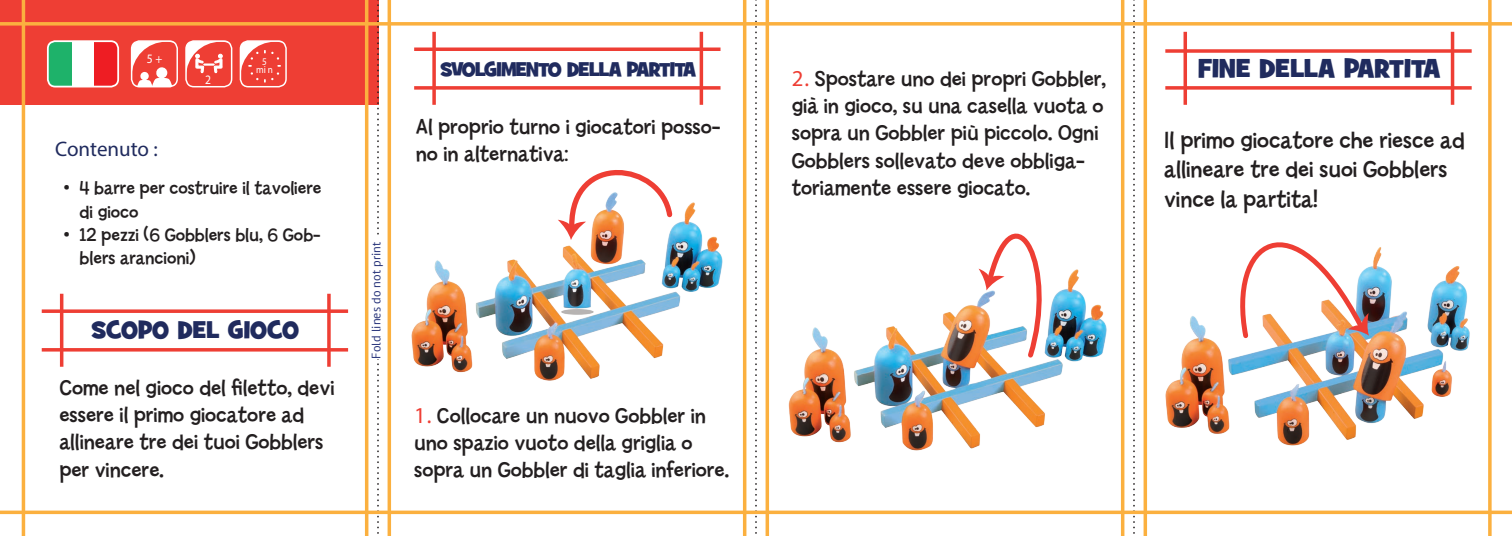
<style>
.page{position:relative;width:1512px;height:536px;background:#fff}
.page>*{position:absolute;margin:0;border:0;box-sizing:border-box;transform-origin:0 0}
.t1{font:26.25px "Grilled Cheese BTN";color:#202b5e}
.t2{font:24.5px/29.4px "Billy";color:#231f20}
.t3{font:24.5px "Grilled Cheese BTN";color:#202b5e}
.t4{font:22.75px/27.3px "Billy";color:#231f20}
.t5{font:21px "Myriad Pro";color:#202b5e}
.t6{font:20.12px "Grilled Cheese BTN";color:#202b5e}
.t7{font:19.25px/23.1px "Billy";color:#231f20}
.t8{font:12.95px "Myriad Pro";color:#fff;scale:.9 1}
.t9{font:12.25px "PT Sans";color:#253279}
.t10{font:10.15px/8.2px "Myriad Pro";color:#fff;text-align:center;scale:.9 1}
.s1{font-family:"Myriad Pro";color:#ee3e34}
</style>
<div class="page">
<img style="left:788px;top:268px;width:319px;height:182px">
<svg style="left:979px;top:233px;width:78px;height:128px"></svg>
<img style="left:387px;top:158px;width:360px;height:248px">
<svg style="left:558px;top:158px;width:118px;height:82px"></svg>
<img style="left:1165px;top:247px;width:305px;height:199px">
<svg style="left:1228px;top:242px;width:141px;height:99px"></svg>
<hr style="left:60px;top:293px;width:3px;height:73px;background:#ee3e34">
<hr style="left:42px;top:348px;width:306px;height:3px;background:#ee3e34">
<svg style="left:42px;top:309px;width:306px;height:4px"></svg>
<svg style="left:327px;top:293px;width:4px;height:73px"></svg>
<hr style="left:1184px;top:32px;width:3px;height:73px;background:#ee3e34">
<svg style="left:1165px;top:86px;width:307px;height:4px"></svg>
<svg style="left:1165px;top:49px;width:307px;height:4px"></svg>
<hr style="left:1451px;top:32px;width:3px;height:73px;background:#ee3e34">
<svg style="left:432px;top:32px;width:4px;height:73px"></svg>
<svg style="left:414px;top:86px;width:307px;height:4px"></svg>
<svg style="left:414px;top:47px;width:307px;height:4px"></svg>
<hr style="left:700px;top:32px;width:3px;height:73px;background:#ee3e34">
<div style="left:0;top:0;width:379px;height:105px;background:#ee3e34"></div>
<div style="left:131px;top:40px;width:47px;height:47px;border:1px solid #fff;border-radius:8px"></div>
<svg style="left:132px;top:41px;width:43px;height:45px"></svg>
<div style="left:240px;top:40px;width:47px;height:47px;border:1px solid #fff;border-radius:8px"></div>
<svg style="left:240px;top:41px;width:43px;height:42px"></svg>
<div style="left:185px;top:40px;width:47px;height:47px;border:1px solid #fff;border-radius:8px"></div>
<svg style="left:186px;top:41px;width:43px;height:40px"></svg>
<svg style="left:71px;top:43px;width:24px;height:41px"></svg>
<div style="left:95px;top:41px;width:23px;height:46px;background:#ee1d23"></div>
<div style="left:48px;top:41px;width:23px;height:46px;background:#1eb26a"></div>
<div style="left:47px;top:40px;width:72px;height:47px;border:2px solid #fff;border-radius:7px"></div>
<svg style="left:377px;top:0;width:2px;height:534px"></svg>
<svg style="left:755px;top:0;width:2px;height:534px"></svg>
<svg style="left:1133px;top:0;width:2px;height:534px"></svg>
<div style="left:371px;top:235px;width:15px;height:123px;background:#fff"></div>
<svg style="left:0;top:22px;width:1512px;height:4px;background:#fab350"></svg>
<hr style="left:365px;top:0;width:3px;height:536px;background:#fbb03f">
<hr style="left:743px;top:0;width:3px;height:536px;background:#fbb03f">
<hr style="left:1121px;top:0;width:3px;height:536px;background:#fbb03f">
<hr style="left:388px;top:0;width:3px;height:536px;background:#fbb03f">
<hr style="left:766px;top:0;width:3px;height:536px;background:#fbb03f">
<hr style="left:1144px;top:0;width:3px;height:536px;background:#fbb03f">
<svg style="left:0;top:510px;width:1512px;height:4px;background:#fbbb5a"></svg>
<hr style="left:22px;top:0;width:3px;height:536px;background:#fbb03f">
<svg style="left:1488px;top:0;width:4px;height:536px;background:#fbb956"></svg>
<p class="t8" style="left:147px;top:50px;width:19px">5 +</p>
<p class="t10" style="left:256px;top:57px;width:20px">5 min</p>
<p class="t8" style="left:205px;top:72px;width:8px">2</p>
<p class="t6" style="left:440px;top:56px;width:34px">SVOLGIMENTO</p>
<p class="t6" style="left:567px;top:56px;width:12px">DELLA</p>
<p class="t6" style="left:627px;top:56px;width:43px">PARTITA</p>
<p class="t1" style="left:1198px;top:51px;width:28px">FINE</p>
<p class="t1" style="left:1260px;top:51px;width:16px">DELLA</p>
<p class="t1" style="left:1344px;top:51px;width:59px">PARTITA</p>
<p class="t4" style="left:792px;top:65px;width:316px"><span class="s1">2.</span> Spostare uno dei propri Gobbler, già in gioco, su una casella vuota o sopra un Gobbler più piccolo. Ogni Gobblers sollevato deve obbliga-</p>
<p class="t4" style="left:416px;top:114px;width:306px">Al proprio turno i giocatori posso&shy;no in alternativa:</p>
<p class="t2" style="left:1164px;top:126px;width:302px">Il primo giocatore che riesce ad allineare tre dei suoi Gobblers vince la partita!</p>
<p class="t5" style="left:55px;top:136px;width:104px">Contenuto :</p>
<p class="t7" style="left:64px;top:177px;width:259px">• 4 barre per costruire il tavoliere</p>
<p class="t4" style="left:792px;top:174px;width:240px">toriamente essere giocato.</p>
<p class="t7" style="left:80px;top:200px;width:60px">di gioco</p>
<p class="t7" style="left:80px;top:223px;width:242px;text-indent:-16px">• 12 pezzi (6 Gobblers blu, 6 Gob&shy;blers arancioni)</p>
<p class="t9" style="left:368px;top:358px;width:118px;rotate:-90deg">Fold lines do not print</p>
<p class="t3" style="left:91px;top:314px;width:32px">SCOPO</p>
<p class="t3" style="left:178px;top:314px;width:15px">DEL</p>
<p class="t3" style="left:228px;top:314px;width:31px">GIOCO</p>
<p class="t4" style="left:59px;top:374px;width:277px">Come nel gioco del filetto, devi essere il primo giocatore ad allineare tre dei tuoi Gobblers per vincere.</p>
<p class="t4" style="left:414px;top:402px;width:316px"><span class="s1">1.</span> Collocare un nuovo Gobbler in uno spazio vuoto della griglia o sopra un Gobbler di taglia inferiore.</p>
</div>
